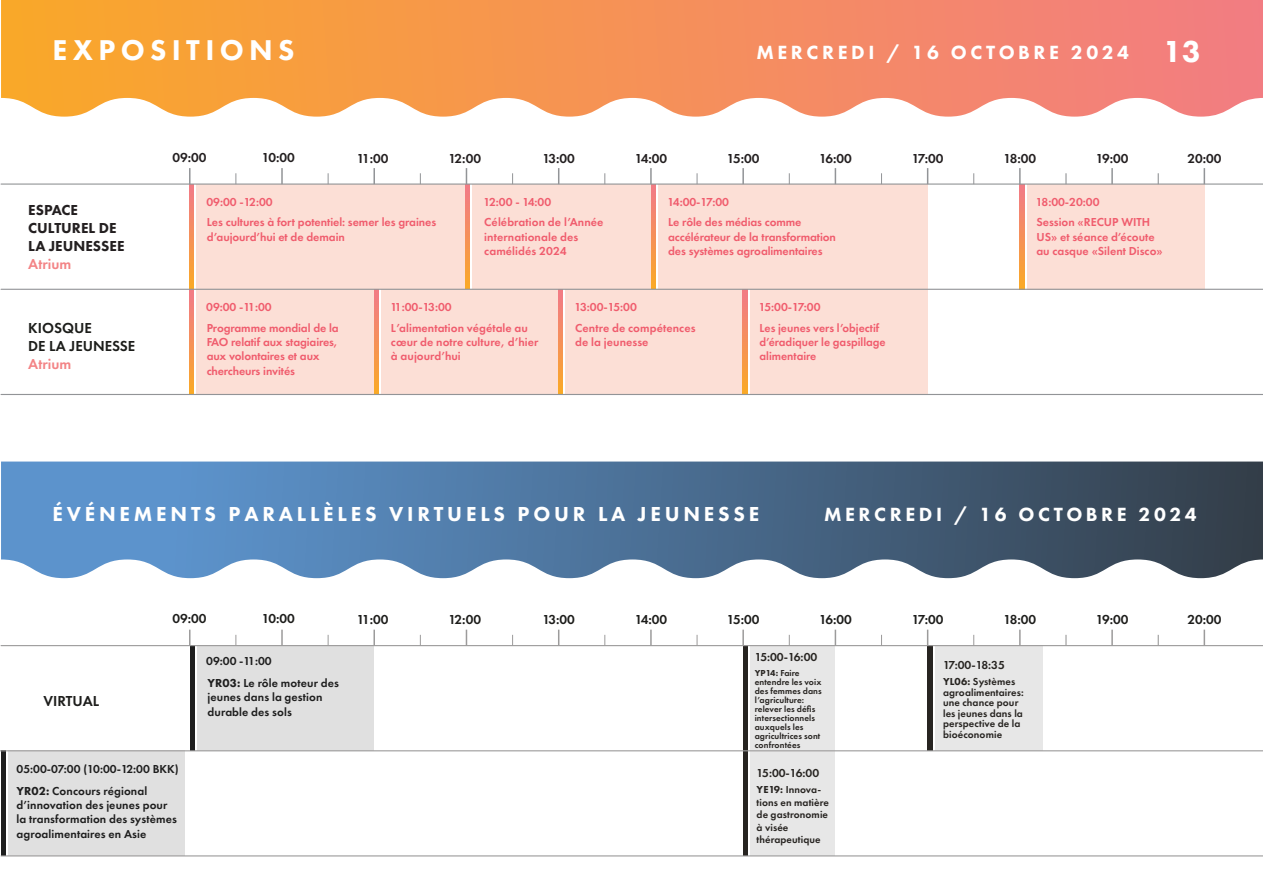
<style>
.page{position:relative;width:1263px;height:893px;background:#fff}
.page>*{position:absolute;margin:0;border:0;box-sizing:border-box;transform-origin:0 0}
.t1{font:800 31.5px "Futura PT";color:#fff}
.t2{font:800 29.7px "Futura PT";letter-spacing:.18em;color:#fff}
.t3{font:800 21px "Futura PT";letter-spacing:.18em;color:#fff}
.t4{font:800 19.8px "Futura PT";letter-spacing:.18em;color:#fff}
.t5{font:800 15px/18px "Futura PT";color:#231f20}
.t6{font:600 15px/18px "Futura PT";color:#1c1d1a}
.t7{font:600 15px "Futura PT";color:#f38486}
.t8{font:600 15px "Futura PT";color:#1d1d1b}
.t9{font:600 13.5px "Futura PT";color:#231f20}
.t10{font:600 13.5px "Futura PT";color:#1d1d1b}
.t11{font:600 12px/20.1px "Futura PT";letter-spacing:-.005em;color:#f05c6d}
.t12{font:600 12px/14.4px "Futura PT";letter-spacing:.01em;color:#1e1e1e}
.t13{font:600 12px "Futura PT";letter-spacing:-.045em;color:#272421}
.t14{font:600 10.5px/10.5px "Futura PT";letter-spacing:.01em;color:#272421}
.t15{font:600 9px/9px "Futura PT";letter-spacing:.01em;color:#272421}
.s1{font-weight:800}
</style>
<div class="page">
<div style="left:193px;top:646px;width:181px;height:105px;background:#e0e0e0"></div>
<div style="left:190px;top:646px;width:5px;height:105px;background:#1e1e1e"></div>
<hr style="left:195px;top:646px;width:2px;height:105px;background:#fff">
<div style="left:4px;top:751px;width:181px;height:105px;background:#e0e0e0"></div>
<div style="left:1px;top:751px;width:5px;height:105px;background:#1e1e1e"></div>
<hr style="left:6px;top:751px;width:2px;height:105px;background:#fff">
<svg style="left:1px;top:0;width:1262px;height:117px;background:#f69a63"></svg>
<div style="left:192px;top:184px;width:274px;height:105px;background:#fcdfd6"></div>
<svg style="left:189px;top:185px;width:5px;height:104px"></svg>
<hr style="left:194px;top:184px;width:2px;height:105px;background:#fff">
<div style="left:468px;top:184px;width:183px;height:105px;background:#fcdfd6"></div>
<svg style="left:465px;top:185px;width:5px;height:104px"></svg>
<hr style="left:470px;top:184px;width:2px;height:105px;background:#fff">
<div style="left:655px;top:184px;width:273px;height:105px;background:#fcdfd6"></div>
<svg style="left:651px;top:185px;width:6px;height:104px"></svg>
<hr style="left:657px;top:184px;width:1px;height:105px;background:#fff">
<div style="left:196px;top:289px;width:178px;height:105px;background:#fcdfd6"></div>
<svg style="left:189px;top:290px;width:5px;height:104px"></svg>
<div style="left:378px;top:289px;width:181px;height:105px;background:#fcdfd6"></div>
<svg style="left:374px;top:290px;width:5px;height:104px"></svg>
<hr style="left:379px;top:289px;width:2px;height:105px;background:#fff">
<div style="left:562px;top:289px;width:181px;height:105px;background:#fcdfd6"></div>
<svg style="left:558px;top:290px;width:6px;height:104px"></svg>
<hr style="left:564px;top:289px;width:1px;height:105px;background:#fff">
<div style="left:746px;top:289px;width:182px;height:105px;background:#fcdfd6"></div>
<svg style="left:743px;top:290px;width:5px;height:104px"></svg>
<hr style="left:748px;top:289px;width:1px;height:105px;background:#fff">
<div style="left:1023px;top:184px;width:181px;height:105px;background:#fcdfd6"></div>
<svg style="left:1020px;top:185px;width:5px;height:104px"></svg>
<hr style="left:1025px;top:184px;width:1px;height:105px;background:#fff">
<hr style="left:1px;top:183px;width:1262px;height:2px;background:#929497">
<hr style="left:1px;top:289px;width:1262px;height:1px;background:#929497">
<hr style="left:1px;top:394px;width:1262px;height:1px;background:#929497">
<svg style="left:281px;top:168px;width:2px;height:16px"></svg>
<svg style="left:189px;top:168px;width:1px;height:15px"></svg>
<svg style="left:373px;top:168px;width:2px;height:16px"></svg>
<svg style="left:466px;top:168px;width:1px;height:15px"></svg>
<svg style="left:558px;top:168px;width:1px;height:15px"></svg>
<svg style="left:650px;top:168px;width:2px;height:16px"></svg>
<svg style="left:742px;top:168px;width:2px;height:16px"></svg>
<svg style="left:835px;top:168px;width:1px;height:15px"></svg>
<svg style="left:927px;top:168px;width:1px;height:15px"></svg>
<svg style="left:1019px;top:168px;width:2px;height:16px"></svg>
<svg style="left:1111px;top:168px;width:2px;height:16px"></svg>
<svg style="left:1203px;top:168px;width:2px;height:16px"></svg>
<svg style="left:1px;top:462px;width:1262px;height:116px;background:#57799b"></svg>
<div style="left:747px;top:646px;width:88px;height:105px;background:#e7e7e7"></div>
<div style="left:743px;top:646px;width:5px;height:105px;background:#272421"></div>
<hr style="left:748px;top:646px;width:2px;height:105px;background:#fff">
<div style="left:931px;top:646px;width:111px;height:105px;background:#e7e7e7"></div>
<div style="left:928px;top:646px;width:5px;height:105px;background:#272421"></div>
<hr style="left:933px;top:646px;width:1px;height:105px;background:#fff">
<div style="left:747px;top:751px;width:88px;height:105px;background:#e7e7e7"></div>
<div style="left:743px;top:751px;width:5px;height:105px;background:#272421"></div>
<hr style="left:748px;top:751px;width:2px;height:105px;background:#fff">
<hr style="left:1px;top:855px;width:1262px;height:1px;background:#9c9b9b">
<svg style="left:281px;top:630px;width:2px;height:15px"></svg>
<svg style="left:189px;top:630px;width:1px;height:15px"></svg>
<svg style="left:373px;top:630px;width:2px;height:15px"></svg>
<svg style="left:466px;top:630px;width:1px;height:15px"></svg>
<svg style="left:558px;top:630px;width:1px;height:15px"></svg>
<svg style="left:650px;top:630px;width:2px;height:15px"></svg>
<svg style="left:742px;top:630px;width:2px;height:15px"></svg>
<svg style="left:835px;top:630px;width:1px;height:15px"></svg>
<svg style="left:927px;top:630px;width:1px;height:15px"></svg>
<svg style="left:1019px;top:630px;width:2px;height:15px"></svg>
<svg style="left:1111px;top:630px;width:2px;height:15px"></svg>
<svg style="left:1203px;top:630px;width:2px;height:15px"></svg>
<hr style="left:1px;top:645px;width:1262px;height:1px;background:#9c9b9b">
<hr style="left:0;top:750px;width:1263px;height:1px;background:#9c9b9b">
<h2 class="t2" style="left:52px;top:31px;width:244px">EXPOSITIONS</h2>
<h1 class="t1" style="left:1187px;top:32px;width:38px">12</h1>
<h1 class="t1" style="left:1163px;top:32px;width:39px">13</h1>
<h3 class="t4" style="left:756px;top:40px;width:374px">MERCREDI / 16 OCTOBRE 2024</h3>
<p class="t5" style="left:28px;top:201px;width:98px">ESPACE<br>CULTUREL DE<br>LA JEUNESSEE</p>
<p class="t7" style="left:28px;top:255px;width:44px">Atrium</p>
<p class="t6" style="left:28px;top:318px;width:109px">KIOSQUE<br>DE LA JEUNESSE</p>
<p class="t7" style="left:28px;top:354px;width:44px">Atrium</p>
<p class="t9" style="left:172px;top:149px;width:36px">09:00</p>
<p class="t9" style="left:262px;top:149px;width:35px">10:00</p>
<p class="t9" style="left:357px;top:150px;width:33px">11:00</p>
<p class="t9" style="left:448px;top:150px;width:34px">12:00</p>
<p class="t9" style="left:542px;top:150px;width:34px">13:00</p>
<p class="t9" style="left:635px;top:150px;width:34px">14:00</p>
<p class="t9" style="left:727px;top:150px;width:34px">15:00</p>
<p class="t9" style="left:819px;top:150px;width:34px">16:00</p>
<p class="t9" style="left:912px;top:150px;width:33px">17:00</p>
<p class="t9" style="left:1003px;top:150px;width:34px">18:00</p>
<p class="t9" style="left:1096px;top:150px;width:34px">19:00</p>
<p class="t9" style="left:1187px;top:150px;width:36px">20:00</p>
<p class="t11" style="left:206px;top:192px;width:231px">09:00 -12:00<br>Les cultures à fort potentiel: semer les graines</p>
<p class="t11" style="left:207px;top:227px;width:139px">d’aujourd’hui et de demain</p>
<p class="t11" style="left:484px;top:192px;width:121px">12:00 - 14:00<br>Célébration de l’Année</p>
<p class="t11" style="left:484px;top:229px;width:95px;line-height:14.4px">internationale des camélidés 2024</p>
<p class="t11" style="left:667px;top:192px;width:135px">14:00-17:00<br>Le rôle des médias comme</p>
<p class="t11" style="left:668px;top:229px;width:169px;line-height:14.4px">accélérateur de la transformation des systèmes agroalimentaires</p>
<p class="t11" style="left:206px;top:297px;width:134px">09:00 -11:00<br>Programme mondial de la</p>
<p class="t11" style="left:207px;top:335px;width:133px;line-height:14.4px">FAO relatif aux stagiaires, aux volontaires et aux chercheurs invités</p>
<p class="t11" style="left:390px;top:297px;width:139px">11:00-13:00<br>L’alimentation végétale au</p>
<p class="t11" style="left:391px;top:335px;width:149px;line-height:14.4px">cœur de notre culture, d’hier à aujourd’hui</p>
<p class="t11" style="left:575px;top:297px;width:123px">13:00-15:00<br>Centre de compétences</p>
<p class="t11" style="left:575px;top:332px;width:75px">de la jeunesse</p>
<p class="t11" style="left:759px;top:297px;width:122px">15:00-17:00<br>Les jeunes vers l’objectif</p>
<p class="t11" style="left:759px;top:335px;width:128px;line-height:14.4px">d’éradiquer le gaspillage alimentaire</p>
<p class="t11" style="left:1036px;top:192px;width:116px">18:00-20:00<br>Session «RECUP WITH</p>
<p class="t11" style="left:1036px;top:229px;width:128px;line-height:14.4px">US» et séance d’écoute au casque «Silent Disco»</p>
<h3 class="t3" style="left:52px;top:501px;width:708px">ÉVÉNEMENTS PARALLÈLES VIRTUELS POUR LA JEUNESSE</h3>
<h3 class="t4" style="left:824px;top:502px;width:374px">MERCREDI / 16 OCTOBRE 2024</h3>
<p class="t8" style="left:43px;top:691px;width:57px">VIRTUAL</p>
<p class="t10" style="left:172px;top:610px;width:36px">09:00</p>
<p class="t10" style="left:262px;top:610px;width:35px">10:00</p>
<p class="t10" style="left:357px;top:611px;width:33px">11:00</p>
<p class="t10" style="left:448px;top:611px;width:34px">12:00</p>
<p class="t10" style="left:542px;top:611px;width:34px">13:00</p>
<p class="t10" style="left:635px;top:611px;width:34px">14:00</p>
<p class="t10" style="left:727px;top:611px;width:34px">15:00</p>
<p class="t10" style="left:819px;top:611px;width:34px">16:00</p>
<p class="t10" style="left:912px;top:611px;width:33px">17:00</p>
<p class="t10" style="left:1003px;top:611px;width:34px">18:00</p>
<p class="t10" style="left:1096px;top:611px;width:34px">19:00</p>
<p class="t10" style="left:1187px;top:611px;width:36px">20:00</p>
<p class="t12" style="left:206px;top:650px;width:134px;line-height:21.5px">09:00 -11:00<br><span class="s1">YR03:</span> Le rôle moteur des</p>
<p class="t12" style="left:208px;top:690px;width:116px">jeunes dans la gestion durable des sols</p>
<p class="t13" style="left:755px;top:649px;width:64px">15:00-16:00</p>
<p class="t15" style="left:755px;top:668px;width:69px"><span class="s1">YP14:</span> Faire entendre les voix des femmes dans l’agriculture: relever les défis intersectionnels auxquels les agricultrices sont confrontées</p>
<p class="t13" style="left:943px;top:658px;width:63px">17:00-18:35</p>
<p class="t14" style="left:943px;top:676px;width:82px"><span class="s1">YL06:</span> Systèmes agroalimentaires: une chance pour les jeunes dans la perspective de la bioéconomie</p>
<p class="t12" style="left:17px;top:758px;width:164px;line-height:21.5px">05:00-07:00 (10:00-12:00 BKK)<br><span class="s1">YR02:</span> Concours régional</p>
<p class="t12" style="left:17px;top:798px;width:162px">d’innovation des jeunes pour la transformation des systèmes agroalimentaires en Asie</p>
<p class="t13" style="left:757px;top:765px;width:64px">15:00-16:00</p>
<p class="t14" style="left:757px;top:783px;width:74px;line-height:12.6px"><span class="s1">YE19:</span> Innova&shy;tions en matière de gastronomie à visée thérapeutique</p>
</div>
